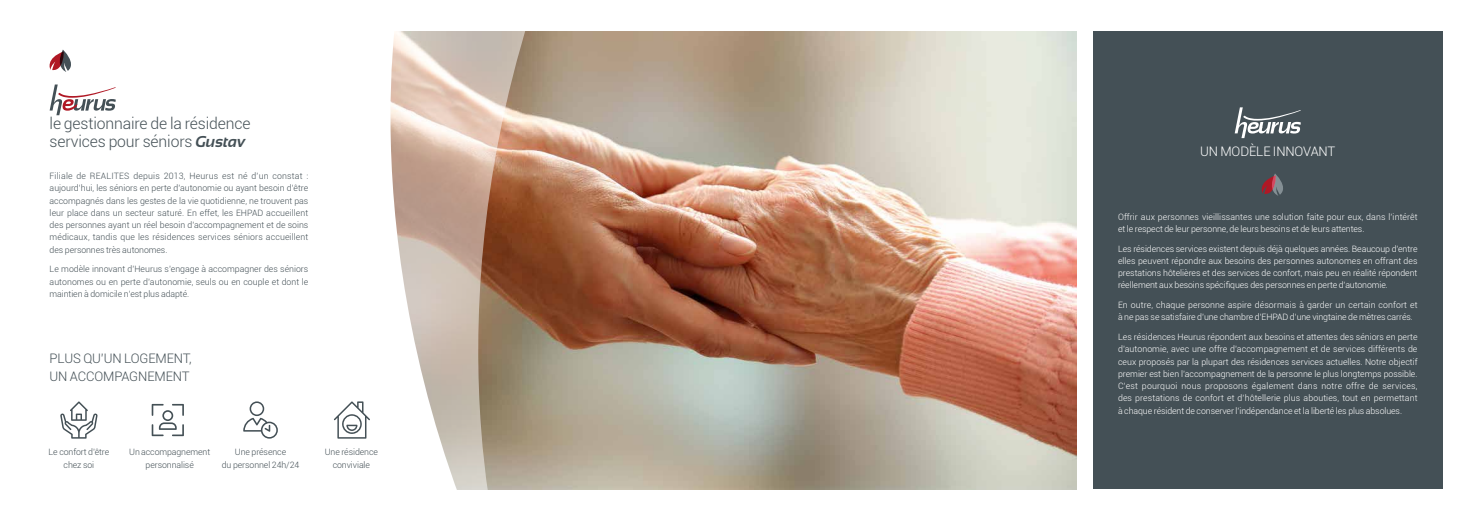
<style>
.page{position:relative;width:1474px;height:521px;background:#fff}
.page>*{position:absolute;margin:0;border:0;box-sizing:border-box;transform-origin:0 0}
.t1{font:300 15.75px/17.9px "Roboto";letter-spacing:-.01em;color:#445056}
.t2{font:300 13.12px/17.9px "Roboto";letter-spacing:-.01em;color:#445056}
.t3{font:300 13.12px "Roboto";letter-spacing:-.01em;color:#fff}
.t4{font:300 8.75px/12.2px "Roboto";letter-spacing:-.01em;color:#fff;text-align:justify}
.t5{font:300 8.75px/12.2px "Roboto";letter-spacing:-.01em;color:#445056;text-align:center}
.t6{font:300 8.75px/12.2px "Roboto";letter-spacing:.01em;color:#fff}
.s1{font-family:"Sansation";font-weight:700;font-style:italic}
</style>
<div class="page">
<img style="left:552px;top:32px;width:524px;height:457px">
<svg style="left:49px;top:31px;width:503px;height:459px"></svg>
<div style="left:1093px;top:32px;width:349px;height:457px;background:#445056"></div>
<svg style="left:60px;top:401px;width:38px;height:38px"></svg>
<svg style="left:152px;top:404px;width:32px;height:32px"></svg>
<svg style="left:334px;top:401px;width:36px;height:38px"></svg>
<svg style="left:243px;top:401px;width:35px;height:38px"></svg>
<svg style="left:1234px;top:107px;width:66px;height:31px"></svg>
<svg style="left:50px;top:84px;width:66px;height:31px"></svg>
<svg style="left:49px;top:50px;width:28px;height:22px"></svg>
<svg style="left:1261px;top:174px;width:22px;height:22px"></svg>
<h1 class="t1" style="left:50px;top:114px;width:202px">le gestionnaire de la résidence services pour séniors <span class="s1">Gustav</span></h1>
<p class="t5" style="left:50px;top:170px;width:260px;text-align:justify">Filiale de REALITES depuis 2013, Heurus est né d’un constat : aujourd’hui, les séniors en perte d’autonomie ou ayant besoin d’être accompagnés dans les gestes de la vie quotidienne, ne trouvent pas leur place dans un secteur saturé. En effet, les EHPAD accueillent des personnes ayant un réel besoin d’accompagnement et de soins médicaux, tandis que les résidences services séniors accueillent des personnes très autonomes.</p>
<p class="t5" style="left:50px;top:263px;width:260px;text-align:justify">Le modèle innovant d’Heurus s’engage à accompagner des séniors autonomes ou en perte d’autonomie, seuls ou en couple et dont le maintien à domicile n’est plus adapté.</p>
<h2 class="t2" style="left:50px;top:348px;width:144px">PLUS QU’UN LOGEMENT,<br>UN ACCOMPAGNEMENT</h2>
<p class="t5" style="left:49px;top:446px;width:62px">Le confort d’être chez soi</p>
<p class="t5" style="left:129px;top:446px;width:82px">Un accompagnement personnalisé</p>
<p class="t5" style="left:222px;top:446px;width:79px">Une présence<br>du personnel 24h/24</p>
<p class="t5" style="left:325px;top:446px;width:55px">Une résidence conviviale</p>
<h2 class="t3" style="left:1200px;top:142px;width:137px">UN MODÈLE INNOVANT</h2>
<p class="t6" style="left:1118px;top:210px;width:301px">Offrir aux personnes vieillissantes une solution faite pour eux, dans l’intérêt et le respect de leur personne, de leurs besoins et de leurs attentes.</p>
<p class="t4" style="left:1118px;top:242px;width:301px">Les résidences services existent depuis déjà quelques années. Beaucoup d’entre elles peuvent répondre aux besoins des personnes autonomes en offrant des prestations hôtelières et des services de confort, mais peu en réalité répondent réellement aux besoins spécifiques des personnes en perte d’autonomie.</p>
<p class="t4" style="left:1118px;top:299px;width:301px">En outre, chaque personne aspire désormais à garder un certain confort et à ne pas se satisfaire d’une chambre d’EHPAD d’une vingtaine de mètres carrés.</p>
<p class="t4" style="left:1118px;top:330px;width:301px">Les résidences Heurus répondent aux besoins et attentes des séniors en perte d’autonomie, avec une offre d’accompagnement et de services différents de ceux proposés par la plupart des résidences services actuelles. Notre objectif premier est bien l’accompagnement de la personne le plus longtemps possible.<br>C’est pourquoi nous proposons également dans notre offre de services, des prestations de confort et d’hôtellerie plus abouties, tout en permettant à chaque résident de conserver l’indépendance et la liberté les plus absolues.</p>
</div>
